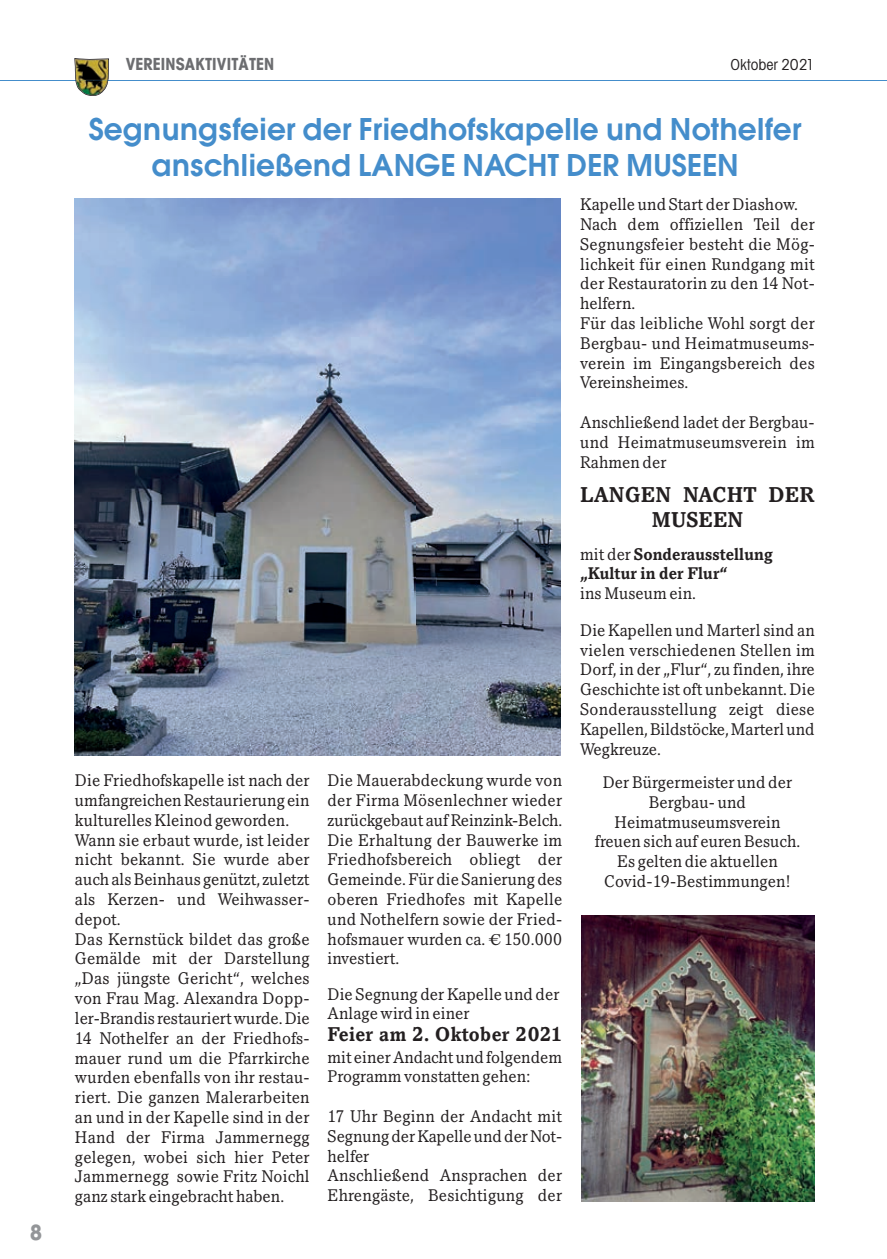
<style>
.page{position:relative;width:887px;height:1259px;background:#fff}
.page>*{position:absolute;margin:0;border:0;box-sizing:border-box;transform-origin:0 0}
.t1{font:30px/36px "Avant Garde SB Dem Bol";color:#448dcb;text-align:center}
.t2{font:700 21px/25.2px "Pacella SB";letter-spacing:.015em;color:#231f20;text-align:center}
.t3{font:21px "Avant Garde SB Bol Con";color:#939598}
.t4{font:700 19.5px "Pacella SB";letter-spacing:.02em;color:#231f20}
.t5{font:16.5px/19.8px "Pacella SB";letter-spacing:.01em;color:#231f20}
.t6{font:700 16.5px/19.8px "Pacella SB";letter-spacing:.01em;color:#231f20}
.t7{font:16.5px "Avant Garde SB Bol Con";letter-spacing:.015em;color:#6c6d70}
.t8{font:condensed 15px "Avant Garde SB";color:#231f20}
.s1{font-weight:400}
</style>
<div class="page">
<hr style="left:0;top:80px;width:886px;height:1px;background:#448dcb">
<svg style="left:74px;top:58px;width:35px;height:38px"></svg>
<img style="left:75px;top:199px;width:485px;height:556px">
<img style="left:581px;top:915px;width:233px;height:286px">
<p class="t3" style="left:30px;top:1224px;width:13px">8</p>
<p class="t7" style="left:126px;top:58px;width:150px">VEREINSAKTIVITÄTEN</p>
<p class="t8" style="left:730px;top:55px;width:86px">Oktober 2021</p>
<h1 class="t1" style="left:89px;top:109px;width:714px">Segnungsfeier der Friedhofskapelle und Nothelfer anschließend LANGE NACHT DER MUSEEN</h1>
<p class="t5" style="left:75px;top:772px;width:236px">Die Friedhofskapelle ist nach der umfangreichen Restaurierung ein kulturelles Kleinod geworden.<br>Wann sie erbaut wurde, ist leider nicht bekannt. Sie wurde aber auch als Beinhaus genützt, zuletzt als Kerzen- und Weihwasser - depot.<br>Das Kernstück bildet das große<br>Gemälde mit der Darstellung „Das jüngste Gericht“, welches von Frau Mag. Alexandra Dopp&shy;ler-Brandis restauriert wurde. Die<br>14 Nothelfer an der Friedhofs&shy;mauer rund um die Pfarrkirche wurden ebenfalls von ihr restau&shy;riert. Die ganzen Malerarbeiten an und in der Kapelle sind in der<br>Hand der Firma Jammernegg gelegen, wobei sich hier Peter<br>Jammernegg sowie Fritz Noichl ganz stark eingebracht haben.</p>
<p class="t5" style="left:327px;top:772px;width:236px;text-align:justify">Die Mauerabdeckung wurde von der Firma Mösenlechner wieder zurückgebaut auf Reinzink-Belch.<br>Die Erhaltung der Bauwerke im Friedhofsbereich obliegt der Gemeinde. Für die Sanierung des oberen Friedhofes mit Kapelle und Nothelfern sowie der Fried&shy;hofsmauer wurden ca. € 150.000 investiert.</p>
<p class="t5" style="left:327px;top:985px;width:233px">Die Segnung der Kapelle und der<br>Anlage wird in einer</p>
<p class="t4" style="left:327px;top:1026px;width:236px">Feier am 2. Oktober 2021</p>
<p class="t5" style="left:327px;top:1048px;width:236px">mit einer Andacht und folgendem<br>Programm vonstatten gehen:</p>
<p class="t5" style="left:327px;top:1107px;width:236px">17 Uhr Beginn der Andacht mit<br>Segnung der Kapelle und der Not&shy;helfer<br>Anschließend Ansprachen der<br>Ehrengäste, Besichtigung der</p>
<p class="t5" style="left:580px;top:196px;width:236px">Kapelle und Start der Diashow.<br>Nach dem offiziellen Teil der<br>Segnungsfeier besteht die Mög&shy;lichkeit für einen Rundgang mit der Restauratorin zu den 14 Not&shy;helfern.<br>Für das leibliche Wohl sorgt der<br>Bergbau- und Heimatmuseums&shy;verein im Eingangsbereich des<br>Vereinsheimes.</p>
<p class="t5" style="left:580px;top:414px;width:236px;text-align:justify">Anschließend ladet der Bergbau&shy;und Heimatmuseumsverein im Rahmen der</p>
<p class="t2" style="left:580px;top:483px;width:236px">LANGEN NACHT DER<br>MUSEEN</p>
<p class="t6" style="left:580px;top:545px;width:194px"><span class="s1">mit der</span> Sonderausstellung „Kultur in der Flur“</p>
<p class="t5" style="left:580px;top:585px;width:117px">ins Museum ein.</p>
<p class="t5" style="left:580px;top:621px;width:236px;text-align:justify">Die Kapellen und Marterl sind an vielen verschiedenen Stellen im Dorf, in der „Flur“, zu finden, ihre Geschichte ist oft unbekannt. Die Sonderausstellung zeigt diese Kapellen, Bildstöcke, Marterl und Wegkreuze.</p>
<p class="t5" style="left:594px;top:773px;width:207px;text-align:center">Der Bürgermeister und der<br>Bergbau- und<br>Heimatmuseumsverein freuen sich auf euren Besuch.<br>Es gelten die aktuellen<br>Covid-19-Bestimmungen!</p>
</div>
